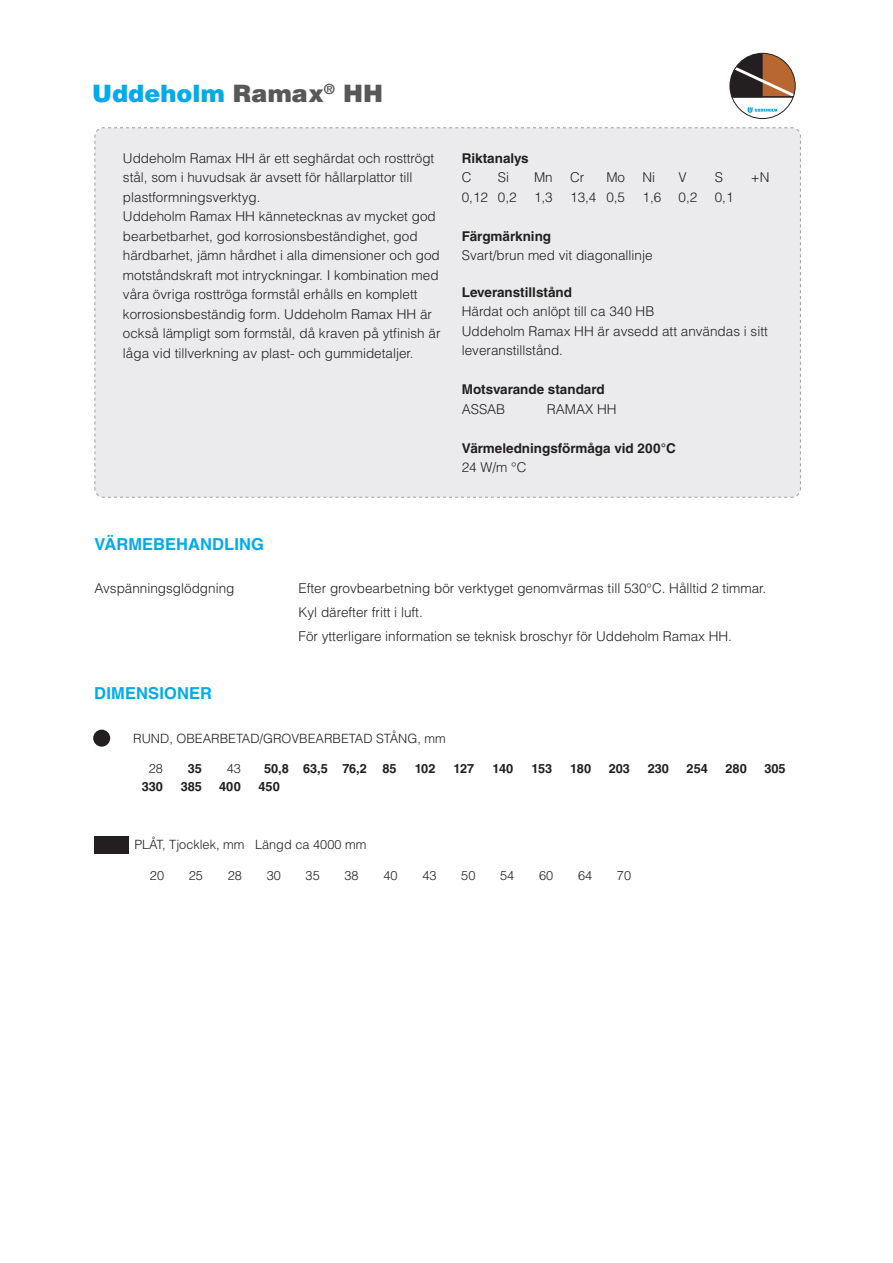
<style>
.page{position:relative;width:893px;height:1263px;background:#fff}
.page>*{position:absolute;margin:0;border:0;box-sizing:border-box;transform-origin:0 0}
.huvudrubrik{font:900 24px "Helvetica LT Std";letter-spacing:.005em;color:#00abe7}
.huvudrubrik-2{font:700 16.5px "Helvetica LT Std";letter-spacing:.005em;color:#00abe7}
.brödtext{font:300 13.5px/19.5px "Helvetica LT Std";color:#231f20}
.brödtext-2{font:700 13.5px/19.5px "Helvetica LT Std";color:#231f20}
.tabelltext_8_5_12{font:300 12.75px "Helvetica LT Std";color:#231f20}
.t1{font:700 12.75px "Helvetica LT Std";color:#231f20}
.tabelltext_8_5_12_ta{font:300 12.75px "Helvetica LT Std";color:#231f20}
.s1{color:#57585a}
.s2{font-weight:700}
.s3{font-weight:300}
</style>
<div class="page">
<div style="left:95px;top:127px;width:706px;height:371px;background:#ebebed"></div>
<div style="left:93px;top:730px;width:17px;height:17px;background:#231f20;border-radius:50%"></div>
<div style="left:94px;top:836px;width:34px;height:17px;background:#231f20"></div>
<svg style="left:730px;top:53px;width:65px;height:60px"></svg>
<div style="left:730px;top:53px;width:65px;height:66px;border:1px solid #231f20;border-radius:50%"></div>
<hr style="left:732px;top:96px;width:61px;height:2px;background:#231f20">
<p class="huvudrubrik" style="left:92px;top:78px;width:293px">Uddeholm <span class="s1">Ramax</span><sup>®</sup> <span class="s1">HH</span></p>
<p class="brödtext" style="left:123px;top:148px;width:319px">Uddeholm Ramax HH är ett seghärdat och rosttrögt stål, som i huvudsak är avsett för hållarplattor till plastformningsverktyg.<br>Uddeholm Ramax HH kännetecknas av mycket god bearbetbarhet, god korrosionsbeständighet, god härdbarhet, jämn hårdhet i alla dimensioner och god motståndskraft mot intryckningar. I kombination med våra övriga rosttröga formstål erhålls en komplett korrosionsbeständig form. Uddeholm Ramax HH är också lämpligt som formstål, då kraven på ytfinish är låga vid tillverkning av plast- och gummidetaljer.</p>
<p class="brödtext-2" style="left:462px;top:148px;width:69px">Riktanalys</p>
<p class="brödtext" style="left:462px;top:168px;width:11px">C</p>
<p class="brödtext" style="left:498px;top:168px;width:13px">Si</p>
<p class="brödtext" style="left:534px;top:168px;width:20px">Mn</p>
<p class="brödtext" style="left:570px;top:168px;width:16px">Cr</p>
<p class="brödtext" style="left:606px;top:168px;width:20px">Mo</p>
<p class="brödtext" style="left:642px;top:168px;width:14px">Ni</p>
<p class="brödtext" style="left:679px;top:168px;width:10px">V</p>
<p class="brödtext" style="left:715px;top:168px;width:10px">S</p>
<p class="brödtext" style="left:751px;top:168px;width:20px">+N</p>
<p class="brödtext" style="left:462px;top:187px;width:56px">0,12 0,2</p>
<p class="brödtext" style="left:534px;top:187px;width:20px">1,3</p>
<p class="brödtext" style="left:570px;top:187px;width:56px">13,4 0,5</p>
<p class="brödtext" style="left:642px;top:187px;width:20px">1,6</p>
<p class="brödtext" style="left:679px;top:187px;width:20px">0,2</p>
<p class="brödtext" style="left:715px;top:187px;width:20px">0,1</p>
<p class="brödtext" style="left:462px;top:226px;width:192px"><span class="s2">Färgmärkning<br></span>Svart/brun med vit diagonallinje</p>
<p class="brödtext" style="left:462px;top:282px;width:308px"><span class="s2">Leveranstillstånd<br></span>Härdat och anlöpt till ca 340 HB<br>Uddeholm Ramax HH är avsedd att användas i sitt leveranstillstånd.</p>
<p class="brödtext-2" style="left:462px;top:380px;width:144px">Motsvarande standard<br><span class="s3">ASSAB</span></p>
<p class="brödtext" style="left:547px;top:399px;width:71px">RAMAX HH</p>
<p class="brödtext-2" style="left:462px;top:438px;width:216px">Värmeledningsförmåga vid 200°C<br><span class="s3">24 W/m °C</span></p>
<p class="huvudrubrik-2" style="left:94px;top:534px;width:171px">VÄRMEBEHANDLING</p>
<p class="brödtext" style="left:94px;top:579px;width:142px">Avspänningsglödgning</p>
<p class="brödtext" style="left:299px;top:576px;width:469px;line-height:24px">Efter grovbearbetning bör verktyget genomvärmas till 530°C. Hålltid 2 timmar.<br>Kyl därefter fritt i luft.<br>För ytterligare information se teknisk broschyr för Uddeholm Ramax HH.</p>
<p class="huvudrubrik-2" style="left:94px;top:683px;width:119px">DIMENSIONER</p>
<p class="tabelltext_8_5_12" style="left:133px;top:730px;width:314px">RUND, OBEARBETAD/GROVBEARBETAD STÅNG, mm</p>
<p class="tabelltext_8_5_12" style="left:149px;top:761px;width:16px">28</p>
<p class="t1" style="left:188px;top:761px;width:16px">35</p>
<p class="tabelltext_8_5_12" style="left:227px;top:761px;width:16px">43</p>
<p class="t1" style="left:264px;top:761px;width:134px">50,8 63,5 76,2 85</p>
<p class="t1" style="left:415px;top:761px;width:22px">102</p>
<p class="t1" style="left:454px;top:761px;width:22px">127</p>
<p class="t1" style="left:492px;top:761px;width:22px">140</p>
<p class="t1" style="left:531px;top:761px;width:22px">153</p>
<p class="t1" style="left:570px;top:761px;width:22px">180</p>
<p class="t1" style="left:609px;top:761px;width:23px">203</p>
<p class="t1" style="left:648px;top:761px;width:23px">230</p>
<p class="t1" style="left:687px;top:761px;width:23px">254</p>
<p class="t1" style="left:725px;top:761px;width:23px">280</p>
<p class="t1" style="left:764px;top:761px;width:23px">305</p>
<p class="t1" style="left:142px;top:779px;width:23px">330</p>
<p class="t1" style="left:181px;top:779px;width:23px">385</p>
<p class="t1" style="left:219px;top:779px;width:23px">400</p>
<p class="t1" style="left:259px;top:779px;width:23px">450</p>
<p class="tabelltext_8_5_12" style="left:134px;top:837px;width:233px">PLÅT, Tjocklek, mm Längd ca 4000 mm</p>
<p class="tabelltext_8_5_12_ta" style="left:150px;top:867px;width:16px">20</p>
<p class="tabelltext_8_5_12_ta" style="left:189px;top:867px;width:16px">25</p>
<p class="tabelltext_8_5_12_ta" style="left:228px;top:867px;width:16px">28</p>
<p class="tabelltext_8_5_12_ta" style="left:267px;top:867px;width:16px">30</p>
<p class="tabelltext_8_5_12_ta" style="left:306px;top:867px;width:16px">35</p>
<p class="tabelltext_8_5_12_ta" style="left:344px;top:867px;width:16px">38</p>
<p class="tabelltext_8_5_12_ta" style="left:383px;top:867px;width:16px">40</p>
<p class="tabelltext_8_5_12_ta" style="left:422px;top:867px;width:16px">43</p>
<p class="tabelltext_8_5_12_ta" style="left:461px;top:867px;width:16px">50</p>
<p class="tabelltext_8_5_12_ta" style="left:500px;top:867px;width:16px">54</p>
<p class="tabelltext_8_5_12_ta" style="left:539px;top:867px;width:16px">60</p>
<p class="tabelltext_8_5_12_ta" style="left:578px;top:867px;width:16px">64</p>
<p class="tabelltext_8_5_12_ta" style="left:617px;top:867px;width:16px">70</p>
</div>
